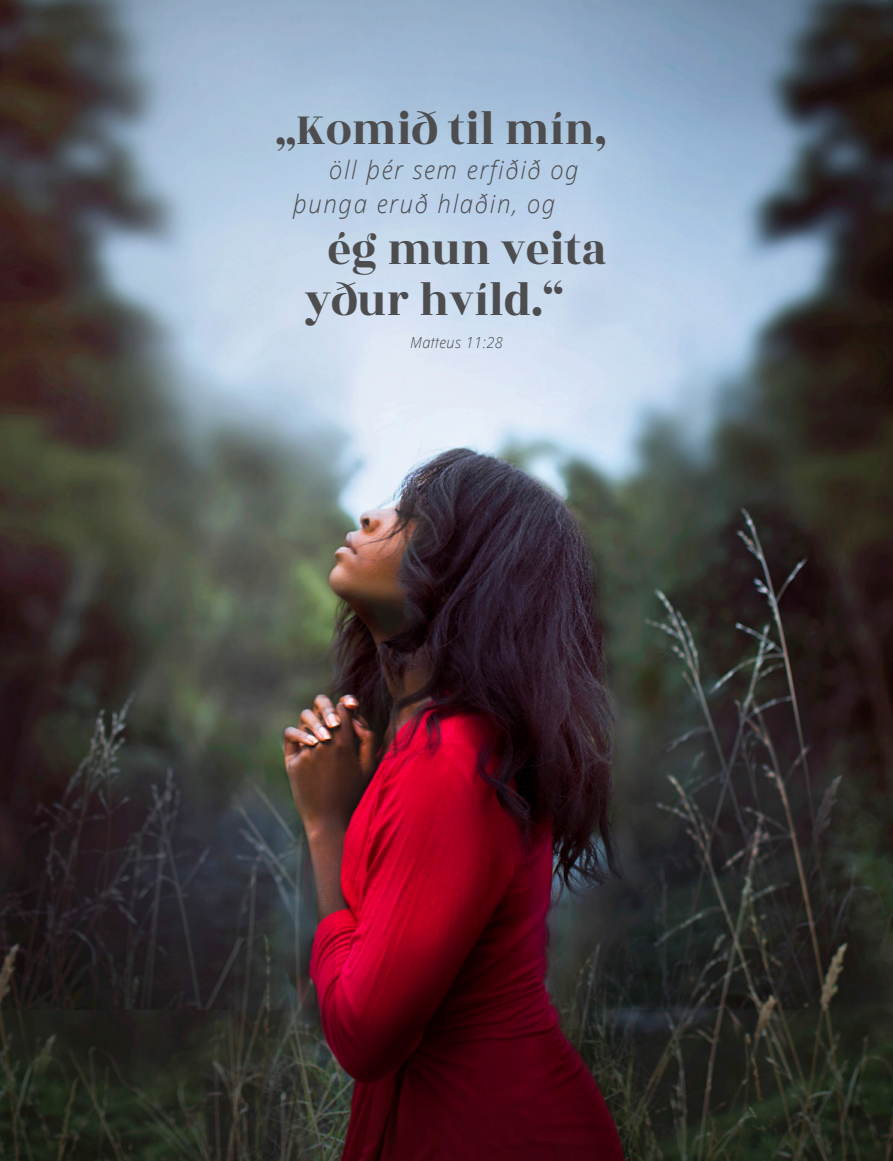
<style>
.page{position:relative;width:893px;height:1161px;background:#fff}
.page>*{position:absolute;margin:0;border:0;box-sizing:border-box;transform-origin:0 0}
.Side_Quote{font:48.9px/51px "Rozha One";color:#4d4d4f;scale:.95 1}
.Side_Quote-2{font:italic 300 25.2px "Dots Solidlds Lat";letter-spacing:.07em;color:#4d4d4f;scale:.95 1}
.Side_QT_Citation{font:italic 300 15.3px "Dots Solidlds Lat";letter-spacing:.03em;color:#4d4d4f;scale:.95 1}
</style>
<div class="page">
<img style="left:0;top:0;width:893px;height:1161px">
<p class="Side_Quote" style="left:276px;top:105px;width:351px">„Komið til mín,</p>
<p class="Side_Quote-2" style="left:329px;top:151px;width:264px">öll þér sem erfiðið og</p>
<p class="Side_Quote-2" style="left:293px;top:186px;width:278px">þunga eruð hlaðin, og</p>
<p class="Side_Quote" style="left:305px;top:225px;width:319px;text-indent:22px">ég mun veita yður hvíld.“</p>
<p class="Side_QT_Citation" style="left:410px;top:331px;width:99px">Matteus 11:28</p>
</div>
